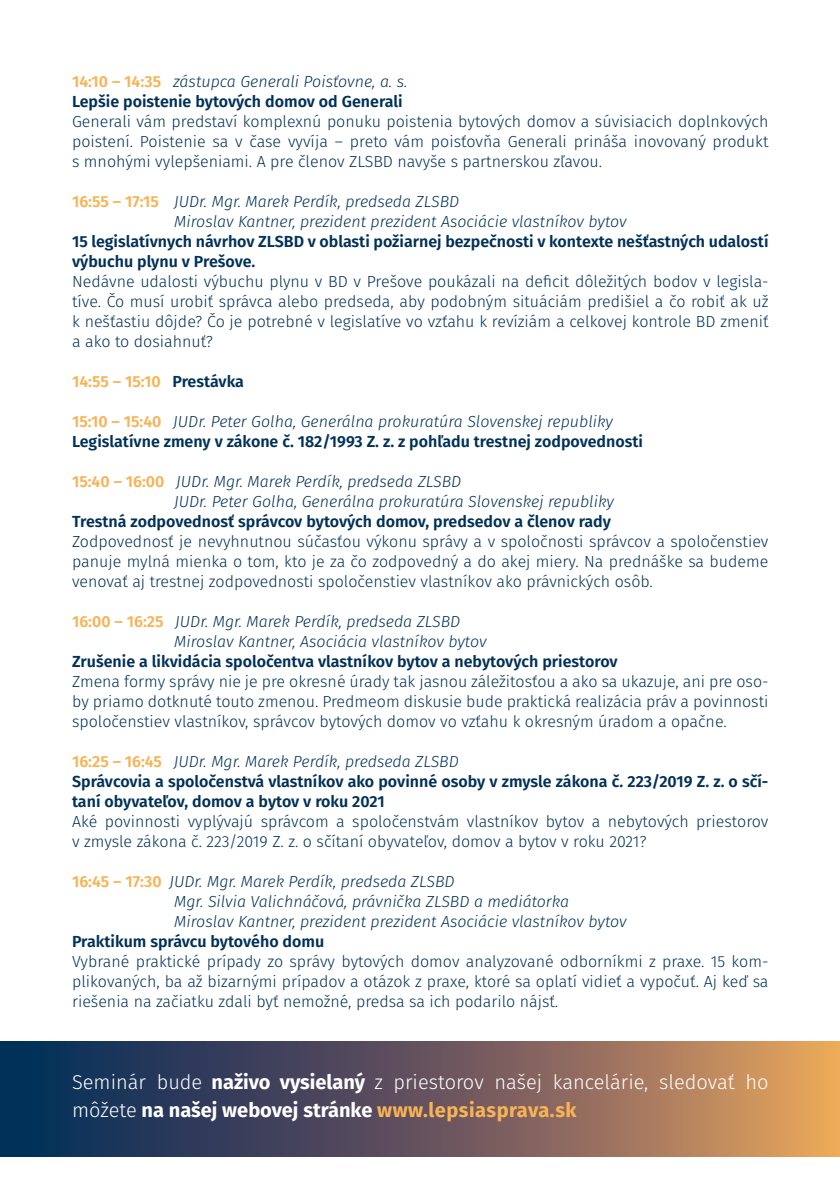
<style>
.page{position:relative;width:840px;height:1191px;background:#fff}
.page>*{position:absolute;margin:0;border:0;box-sizing:border-box;transform-origin:0 0}
.t1{font:300 20px/28px "Fira Sans";color:#fff}
.t2{font:300 16px/20px "Fira Sans";color:#003159;text-align:justify}
.t3{font:600 16px/20px "Fira Sans";color:#003159}
.t4{font:italic 300 16px/20px "Fira Sans";color:#003159}
.t5{font:600 16px "Fira Sans";letter-spacing:-.005em;color:#f8b355}
.s1{color:#f8b355}
.s2{font-weight:300;font-style:italic}
.s3{font-weight:600;font-style:normal;color:#f8b355}
.s4{color:#003159}
.s5{font-weight:700}
.s6{font-weight:700;color:#f8b355}
</style>
<div class="page">
<svg style="left:0;top:1042px;width:839px;height:115px;background:#6a5b5c"></svg>
<p class="t3" style="left:72px;top:70px;width:336px"><span class="s1">14:10 – 14:35</span> <span class="s2">zástupca Generali Poisťovne, a. s.<br></span>Lepšie poistenie bytových domov od Generali</p>
<p class="t2" style="left:72px;top:111px;width:697px">Generali vám predstaví komplexnú ponuku poistenia bytových domov a súvisiacich doplnkových poistení. Poistenie sa v čase vyvíja – preto vám poisťovňa Generali prináša inovovaný produkt s mnohými vylepšeniami. A pre členov ZLSBD navyše s partnerskou zľavou.</p>
<p class="t4" style="left:174px;top:191px;width:454px;text-indent:-102px"><span class="s3">16:55 – 17:15</span> JUDr. Mgr. Marek Perdík, predseda ZLSBD<br>Miroslav Kantner, prezident prezident Asociácie vlastníkov bytov</p>
<p class="t3" style="left:72px;top:230px;width:697px">15 legislatívnych návrhov ZLSBD v oblasti požiarnej bezpečnosti v kontexte nešťastných udalostí výbuchu plynu v Prešove.</p>
<p class="t2" style="left:72px;top:271px;width:697px">Nedávne udalosti výbuchu plynu v BD v Prešove poukázali na deficit dôležitých bodov v legisla&shy;tíve. Čo musí urobiť správca alebo predseda, aby podobným situáciám predišiel a čo robiť ak už k nešťastiu dôjde? Čo je potrebné v legislatíve vo vzťahu k revíziám a celkovej kontrole BD zmeniť a ako to dosiahnuť?</p>
<p class="t5" style="left:72px;top:368px;width:173px">14:55 – 15:10 <span class="s4">Prestávka</span></p>
<p class="t3" style="left:72px;top:410px;width:572px"><span class="s1">15:10 – 15:40</span> <span class="s2">JUDr. Peter Golha, Generálna prokuratúra Slovenskej republiky<br></span>Legislatívne zmeny v zákone č. 182/1993 Z. z. z pohľadu trestnej zodpovednosti</p>
<p class="t4" style="left:174px;top:471px;width:441px;text-indent:-102px"><span class="s3">15:40 – 16:00</span> JUDr. Mgr. Marek Perdík, predseda ZLSBD<br>JUDr. Peter Golha, Generálna prokuratúra Slovenskej republiky</p>
<p class="t3" style="left:72px;top:510px;width:540px">Trestná zodpovednosť správcov bytových domov, predsedov a členov rady</p>
<p class="t2" style="left:72px;top:531px;width:697px">Zodpovednosť je nevyhnutnou súčasťou výkonu správy a v spoločnosti správcov a spoločenstiev panuje mylná mienka o tom, kto je za čo zodpovedný a do akej miery. Na prednáške sa budeme venovať aj trestnej zodpovednosti spoločenstiev vlastníkov ako právnických osôb.</p>
<p class="t4" style="left:174px;top:611px;width:314px;text-indent:-102px"><span class="s3">16:00 – 16:25</span> JUDr. Mgr. Marek Perdík, predseda ZLSBD<br>Miroslav Kantner, Asociácia vlastníkov bytov</p>
<p class="t3" style="left:72px;top:650px;width:547px">Zrušenie a likvidácia spoločentva vlastníkov bytov a nebytových priestorov</p>
<p class="t2" style="left:72px;top:671px;width:697px">Zmena formy správy nie je pre okresné úrady tak jasnou záležitosťou a ako sa ukazuje, ani pre oso&shy;by priamo dotknuté touto zmenou. Predmeom diskusie bude praktická realizácia práv a povinnosti spoločenstiev vlastníkov, správcov bytových domov vo vzťahu k okresným úradom a opačne.</p>
<p class="t3" style="left:72px;top:750px;width:697px"><span class="s1">16:25 – 16:45</span> <span class="s2">JUDr. Mgr. Marek Perdík, predseda ZLSBD<br></span>Správcovia a spoločenstvá vlastníkov ako povinné osoby v zmysle zákona č. 223/2019 Z. z. o sčí&shy;taní obyvateľov, domov a bytov v roku 2021</p>
<p class="t2" style="left:72px;top:811px;width:697px">Aké povinnosti vyplývajú správcom a spoločenstvám vlastníkov bytov a nebytových priestorov v zmysle zákona č. 223/2019 Z. z. o sčítaní obyvateľov, domov a bytov v roku 2021?</p>
<p class="t4" style="left:174px;top:871px;width:454px;text-indent:-102px"><span class="s3">16:45 – 17:30</span> JUDr. Mgr. Marek Perdík, predseda ZLSBD<br>Mgr. Silvia Valichnáčová, právnička ZLSBD a mediátorka<br>Miroslav Kantner, prezident prezident Asociácie vlastníkov bytov</p>
<p class="t3" style="left:72px;top:930px;width:253px">Praktikum správcu bytového domu</p>
<p class="t2" style="left:72px;top:951px;width:697px">Vybrané praktické prípady zo správy bytových domov analyzované odborníkmi z praxe. 15 kom&shy;plikovaných, ba až bizarnými prípadov a otázok z praxe, ktoré sa oplatí vidieť a vypočuť. Aj keď sa riešenia na začiatku zdali byť nemožné, predsa sa ich podarilo nájsť.</p>
<p class="t1" style="left:72px;top:1067px;width:697px">Seminár bude <span class="s5">naživo vysielaný</span> z priestorov našej kancelárie, sledovať ho môžete <span class="s5">na našej webovej stránke</span> <span class="s6">www.lepsiasprava.sk</span></p>
</div>
